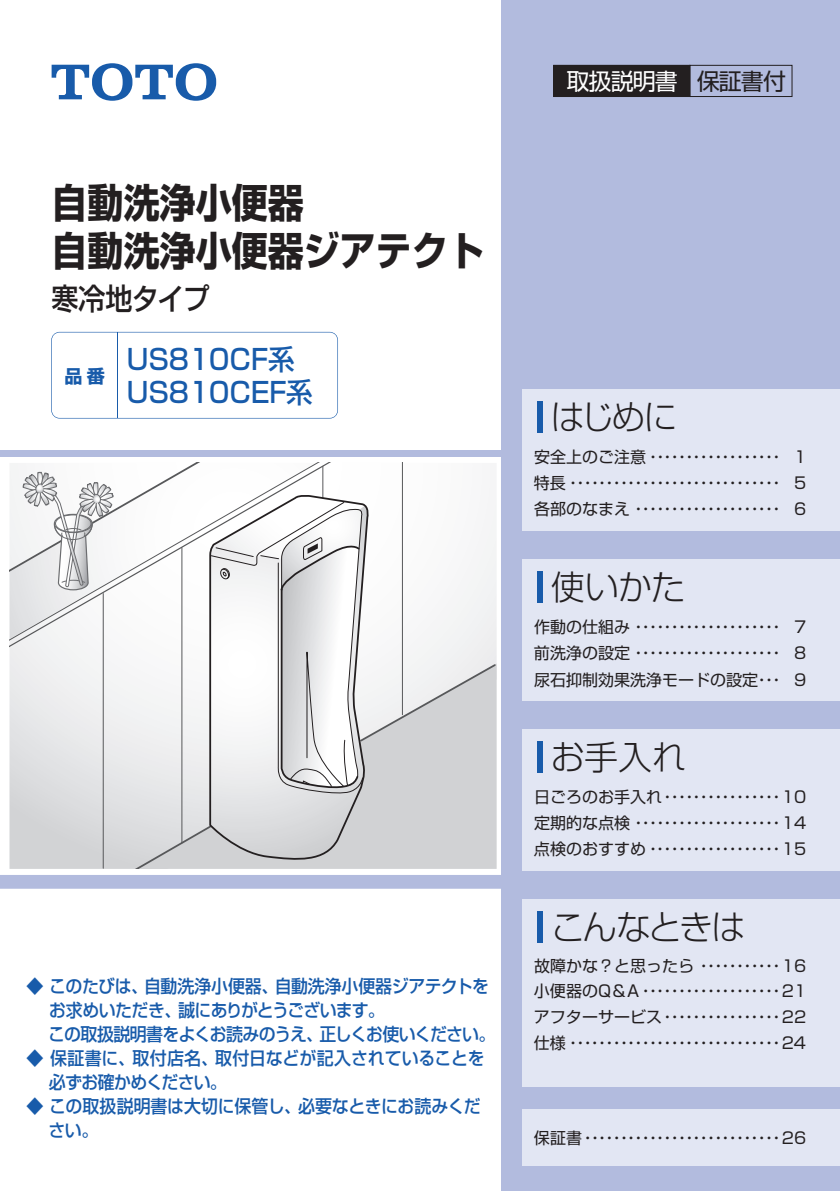
<style>
.page{position:relative;width:840px;height:1191px;background:#fff}
.page>*{position:absolute;margin:0;border:0;box-sizing:border-box;transform-origin:0 0}
.t1{font:700 40px/48px "Shin Go Pro";color:#231f20;scale:.9 1}
.t2{font:300 34px "Shin Go Pro";letter-spacing:-.04em;color:#231f20}
.t3{font:500 30px "Shin Go Pro";letter-spacing:-.03em;color:#231f20;scale:.9 1}
.t4{font:500 28px/33.6px "Shin Go Pro";color:#185baa;scale:.95 1}
.t5{font:23px "Shin Go Pro";letter-spacing:-.04em;color:#fff}
.t6{font:500 18px/24px "Shin Go Pro";letter-spacing:-.03em;color:#185baa;scale:.94 1}
.t7{font:500 18px/24px "Shin Go Pro";letter-spacing:-.01em;color:#185baa;scale:.94 1}
.t8{font:700 18px "Shin Go Pro";color:#185baa}
.t9{font:16px/26px "Shin Go Pro";color:#231f20}
.s1{color:#231f20}
</style>
<div class="page">
<svg style="left:10px;top:689px;width:128px;height:180px"></svg>
<svg style="left:138px;top:689px;width:358px;height:180px"></svg>
<svg style="left:121px;top:824px;width:91px;height:45px"></svg>
<svg style="left:10px;top:463px;width:392px;height:226px"></svg>
<hr style="left:181px;top:547px;width:1px;height:296px;background:#57585a">
<hr style="left:322px;top:466px;width:1px;height:32px;background:#57585a">
<hr style="left:402px;top:463px;width:1px;height:251px;background:#57585a">
<hr style="left:103px;top:593px;width:1px;height:275px;background:#57585a">
<svg style="left:208px;top:471px;width:161px;height:391px"></svg>
<svg style="left:210px;top:495px;width:287px;height:300px"></svg>
<svg style="left:10px;top:463px;width:185px;height:128px"></svg>
<div style="left:0;top:875px;width:501px;height:13px;background:#b2bbde"></div>
<div style="left:0;top:450px;width:824px;height:6px;background:#b2bbde"></div>
<div style="left:501px;top:0;width:338px;height:1191px;background:#b2bbde"></div>
<div style="left:522px;top:388px;width:317px;height:142px;background:#e2e6f3"></div>
<div style="left:522px;top:559px;width:317px;height:141px;background:#e2e6f3"></div>
<div style="left:522px;top:729px;width:317px;height:141px;background:#e2e6f3"></div>
<div style="left:522px;top:899px;width:317px;height:187px;background:#e2e6f3"></div>
<div style="left:522px;top:1108px;width:317px;height:57px;background:#e2e6f3"></div>
<div style="left:537px;top:401px;width:6px;height:31px;background:#185baa"></div>
<svg style="left:52px;top:63px;width:164px;height:38px"></svg>
<div style="left:689px;top:65px;width:103px;height:32px;border:1px solid #231f20"></div>
<div style="left:553px;top:65px;width:136px;height:31px;background:#231f20"></div>
<div style="left:553px;top:65px;width:137px;height:32px;border:1px solid #231f20"></div>
<div style="left:537px;top:571px;width:6px;height:31px;background:#185baa"></div>
<div style="left:537px;top:741px;width:6px;height:31px;background:#185baa"></div>
<div style="left:537px;top:911px;width:6px;height:31px;background:#185baa"></div>
<svg style="left:51px;top:332px;width:287px;height:86px"></svg>
<h1 class="t1" style="left:52px;top:174px;width:482px">自動洗浄小便器<br>自動洗浄小便器ジアテクト</h1>
<h3 class="t3" style="left:52px;top:274px;width:177px">寒冷地タイプ</h3>
<p class="t8" style="left:65px;top:361px;width:42px">品 番</p>
<h3 class="t4" style="left:127px;top:339px;width:197px">US810CF系<br>US810CEF系</h3>
<p class="t6" style="left:27px;top:971px;width:500px">◆ このたびは、自動洗浄小便器、自動洗浄小便器ジアテクトを　 お求めいただき、誠にありがとうございます。<br>　 この取扱説明書をよくお読みのうえ、正しくお使いください。</p>
<p class="t7" style="left:27px;top:1043px;width:488px">◆ 保証書に、取付店名、取付日などが記入されていることを　 必ずお確かめください。</p>
<p class="t7" style="left:27px;top:1091px;width:484px">◆ この取扱説明書は大切に保管し、必要なときにお読みくだ　 さい。</p>
<h3 class="t5" style="left:566px;top:62px;width:221px">取扱説明書 <span class="s1">保証書付</span></h3>
<h2 class="t2" style="left:550px;top:389px;width:128px">はじめに</h2>
<p class="t9" style="left:533px;top:442px;width:252px">安全上のご注意・・・・・・・・・・・・・・・・・・</p>
<p class="t9" style="left:533px;top:494px;width:252px">各部のなまえ・・・・・・・・・・・・・・・・・・・・</p>
<p class="t9" style="left:533px;top:468px;width:252px">特長・・・・・・・・・・・・・・・・・・・・・・・・・・・・・</p>
<p class="t9" style="left:793px;top:442px;width:14px;text-align:justify">1<br>5<br>6</p>
<h2 class="t2" style="left:550px;top:559px;width:136px">使いかた</h2>
<p class="t9" style="left:533px;top:612px;width:252px">作動の仕組み・・・・・・・・・・・・・・・・・・・・</p>
<p class="t9" style="left:793px;top:612px;width:14px">7<br>8</p>
<p class="t9" style="left:533px;top:637px;width:273px;line-height:27px">前洗浄の設定・・・・・・・・・・・・・・・・・・・・<br>尿石抑制効果洗浄モードの設定・・・ 9</p>
<h2 class="t2" style="left:550px;top:729px;width:137px">お手入れ</h2>
<p class="t9" style="left:533px;top:782px;width:252px">日ごろのお手入れ<br>定期的な点検・・・・・・・・・・・・・・・・・・・・</p>
<p class="t9" style="left:781px;top:782px;width:26px">10<br>14</p>
<p class="t9" style="left:659px;top:782px;width:126px">・・・・・・・・・・・・・・・・</p>
<p class="t9" style="left:533px;top:833px;width:273px">点検のおすすめ・・・・・・・・・・・・・・・・・・ 1 5</p>
<h2 class="t2" style="left:550px;top:899px;width:196px">こんなときは</h2>
<p class="t9" style="left:533px;top:951px;width:273px">故障かな？と思ったら・・・・・・・・・・・16</p>
<p class="t9" style="left:533px;top:976px;width:273px;text-align:justify">小便器のQ＆A ・・・・・・・・・・・・・・・・・・・ 21アフターサービス・・・・・・・・・・・・・・・・ 22仕様・・・・・・・・・・・・・・・・・・・・・・・・・・・・・ 24</p>
<p class="t9" style="left:533px;top:1122px;width:273px">保証書・・・・・・・・・・・・・・・・・・・・・・・・・・・ 26</p>
</div>
